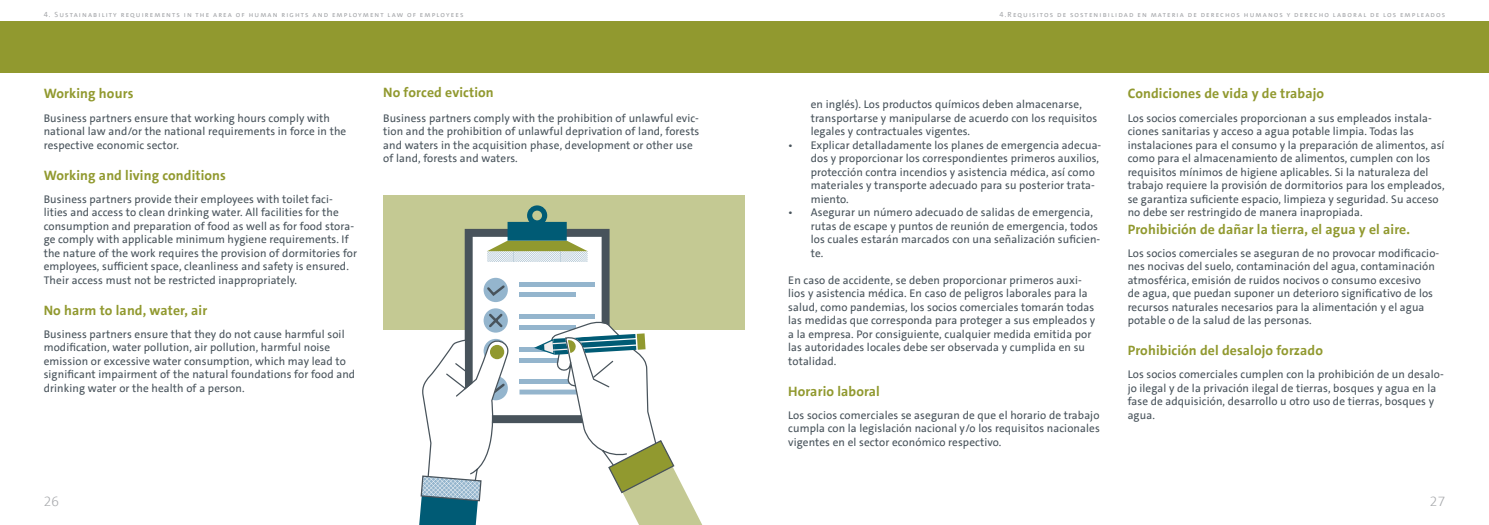
<style>
.page{position:relative;width:1489px;height:525px;background:#fff}
.page>*{position:absolute;margin:0;border:0;box-sizing:border-box;transform-origin:0 0}
.t1{font:700 13.75px "VWAG The Sans";letter-spacing:.01em;color:#91992f}
.t2{font:300 13.75px "VWAG The Sans";color:#a7a9ac}
.t3{font:11.25px/13.5px "VWAG The Sans";letter-spacing:.01em;color:#48535b}
.t4{font:7.5px "VWAG The Sans";letter-spacing:.15em;color:#a7a9ac}
</style>
<div class="page">
<div style="left:0;top:22px;width:1488px;height:51px;background:#91992f"></div>
<div style="left:383px;top:195px;width:361px;height:134px;background:#c4c993"></div>
<svg style="left:419px;top:205px;width:283px;height:319px"></svg>
<p class="t4" style="left:44px;top:10px;width:421px">4. Sustainability requirements in the area of human rights and employment law of employees</p>
<p class="t4" style="left:999px;top:10px;width:447px">4.Requisitos de sostenibilidad en materia de derechos humanos y derecho laboral de los empleados</p>
<p class="t1" style="left:44px;top:87px;width:91px">Working hours</p>
<p class="t3" style="left:44px;top:111px;width:304px">Business partners ensure that working hours comply with national law and/or the national requirements in force in the respective economic sector.</p>
<p class="t1" style="left:44px;top:169px;width:184px">Working and living conditions</p>
<p class="t3" style="left:44px;top:192px;width:315px">Business partners provide their employees with toilet faci&shy;lities and access to clean drinking water. All facilities for the consumption and preparation of food as well as for food stora&shy;ge comply with applicable minimum hygiene requirements. If the nature of the work requires the provision of dormitories for employees, sufficient space, cleanliness and safety is ensured.<br>Their access must not be restricted inappropriately.</p>
<p class="t1" style="left:44px;top:304px;width:165px">No harm to land, water, air</p>
<p class="t3" style="left:44px;top:327px;width:313px">Business partners ensure that they do not cause harmful soil modification, water pollution, air pollution, harmful noise emission or excessive water consumption, which may lead to significant impairment of the natural foundations for food and drinking water or the health of a person.</p>
<p class="t1" style="left:383px;top:86px;width:112px">No forced eviction</p>
<p class="t3" style="left:383px;top:111px;width:318px">Business partners comply with the prohibition of unlawful evic&shy;tion and the prohibition of unlawful deprivation of land, forests and waters in the acquisition phase, development or other use of land, forests and waters.</p>
<p class="t2" style="left:44px;top:495px;width:17px">26</p>
<p class="t3" style="left:810px;top:98px;width:288px">en inglés). Los productos químicos deben almacenarse, transportarse y manipularse de acuerdo con los requisitos legales y contractuales vigentes.</p>
<p class="t3" style="left:810px;top:138px;width:292px;text-indent:-22px">• Explicar detalladamente los planes de emergencia adecua&shy;dos y proporcionar los correspondientes primeros auxilios, protección contra incendios y asistencia médica, así como materiales y transporte adecuado para su posterior trata&shy;miento.</p>
<p class="t3" style="left:810px;top:206px;width:291px;text-indent:-22px">• Asegurar un número adecuado de salidas de emergencia, rutas de escape y puntos de reunión de emergencia, todos los cuales estarán marcados con una señalización suficien&shy;te.</p>
<p class="t3" style="left:788px;top:273px;width:308px">En caso de accidente, se deben proporcionar primeros auxi&shy;lios y asistencia médica. En caso de peligros laborales para la salud, como pandemias, los socios comerciales tomarán todas las medidas que corresponda para proteger a sus empleados y a la empresa. Por consiguiente, cualquier medida emitida por las autoridades locales debe ser observada y cumplida en su totalidad.</p>
<p class="t1" style="left:788px;top:382px;width:93px">Horario laboral</p>
<p class="t3" style="left:788px;top:408px;width:313px;text-align:justify">Los socios comerciales se aseguran de que el horario de trabajo cumpla con la legislación nacional y/o los requisitos nacionales vigentes en el sector económico respectivo.</p>
<p class="t1" style="left:1127px;top:84px;width:198px">Condiciones de vida y de trabajo</p>
<p class="t3" style="left:1127px;top:111px;width:318px">Los socios comerciales proporcionan a sus empleados instala&shy;ciones sanitarias y acceso a agua potable limpia. Todas las instalaciones para el consumo y la preparación de alimentos, así como para el almacenamiento de alimentos, cumplen con los requisitos mínimos de higiene aplicables. Si la naturaleza del trabajo requiere la provisión de dormitorios para los empleados, se garantiza suficiente espacio, limpieza y seguridad. Su acceso no debe ser restringido de manera inapropiada.</p>
<p class="t1" style="left:1127px;top:220px;width:284px">Prohibición de dañar la tierra, el agua y el aire.</p>
<p class="t3" style="left:1127px;top:246px;width:313px">Los socios comerciales se aseguran de no provocar modificacio&shy;nes nocivas del suelo, contaminación del agua, contaminación atmosférica, emisión de ruidos nocivos o consumo excesivo<br>de agua, que puedan suponer un deterioro significativo de los recursos naturales necesarios para la alimentación y el agua potable o de la salud de las personas.</p>
<p class="t1" style="left:1127px;top:342px;width:197px">Prohibición del desalojo forzado</p>
<p class="t3" style="left:1127px;top:368px;width:317px">Los socios comerciales cumplen con la prohibición de un desalo&shy;jo ilegal y de la privación ilegal de tierras, bosques y agua en la fase de adquisición, desarrollo u otro uso de tierras, bosques y agua.</p>
<p class="t2" style="left:1429px;top:495px;width:17px">27</p>
</div>
